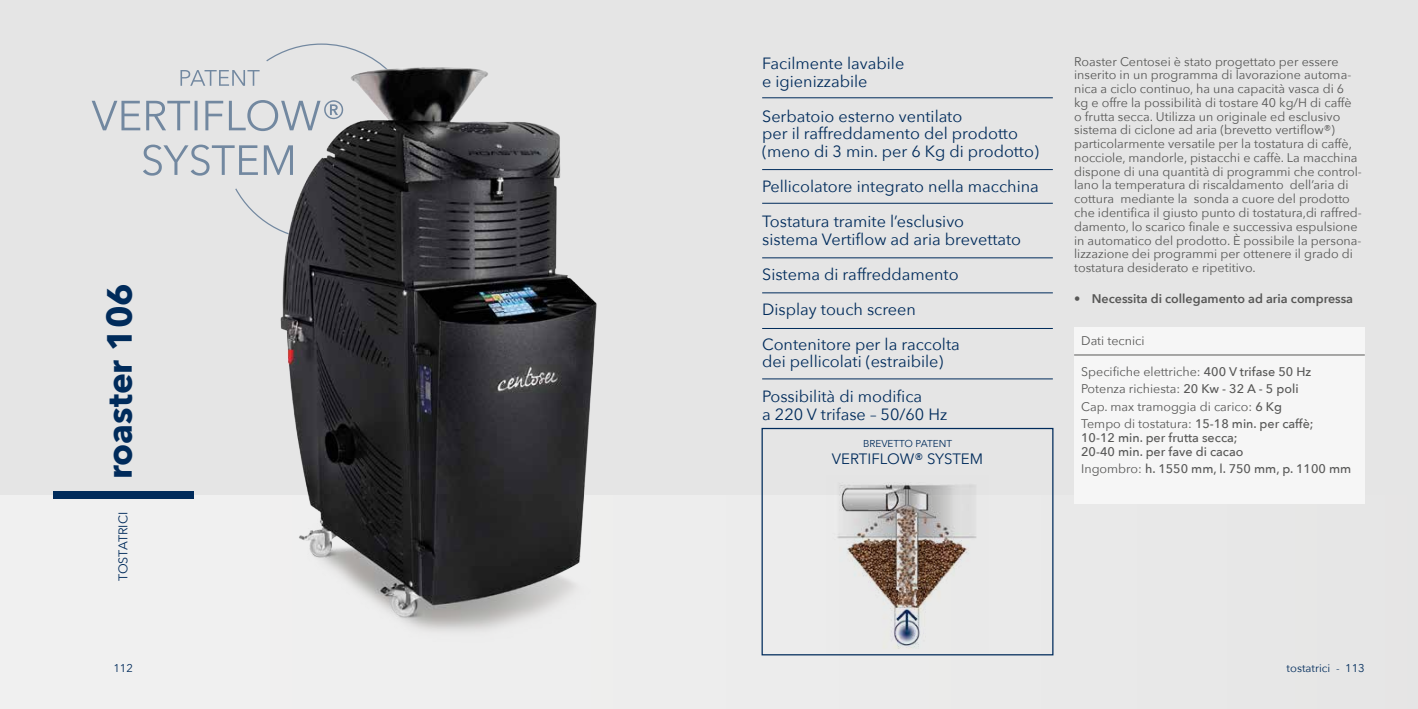
<style>
.page{position:relative;width:1418px;height:709px;background:#fff}
.page>*{position:absolute;margin:0;border:0;box-sizing:border-box;transform-origin:0 0}
.t1{font:700 35px "Avenir Next";color:#002b5b}
.t2{font:16.25px/35px "Avenir Next";color:#002b5b}
.t3{font:15px "Avenir Next";color:#002b5b}
.t4{font:12.62px "Avenir Next";color:#002b5b}
.t5{font:12.5px/13.8px "Avenir Next";color:#575756}
.t6{font:500 12.5px/13.8px "Avenir Next";color:#575756}
.t7{font:600 12.5px "Avenir Next";color:#575756}
.t8{font:11.25px "Avenir Next";color:#002b5b}
.t9{font:10px "Avenir Next";color:#002b5b}
.s1{font-weight:400}
.s2{font-weight:500}
</style>
<div class="page">
<div style="left:0;top:0;width:1417px;height:709px;background:#e5e5e5"></div>
<div style="left:0;top:495px;width:1417px;height:214px;background:#ececec"></div>
<div style="left:53px;top:491px;width:140px;height:8px;background:#002b5b"></div>
<div style="left:1074px;top:327px;width:290px;height:176px;background:#f6f6f6"></div>
<hr style="left:1074px;top:355px;width:290px;height:1px;background:#575756">
<hr style="left:762px;top:257px;width:290px;height:1px;background:#002b5b">
<hr style="left:762px;top:97px;width:290px;height:1px;background:#002b5b">
<hr style="left:762px;top:169px;width:290px;height:1px;background:#002b5b">
<hr style="left:762px;top:203px;width:290px;height:1px;background:#002b5b">
<hr style="left:762px;top:292px;width:290px;height:1px;background:#002b5b">
<hr style="left:762px;top:328px;width:290px;height:1px;background:#002b5b">
<hr style="left:762px;top:378px;width:290px;height:1px;background:#002b5b">
<img style="left:837px;top:484px;width:140px;height:165px">
<div style="left:761px;top:428px;width:292px;height:227px;border:1px solid #002b5b"></div>
<svg style="left:92px;top:43px;width:262px;height:133px"></svg>
<img style="left:217px;top:49px;width:380px;height:581px">
<h1 class="t1" style="left:89px;top:479px;width:197px;rotate:-90deg">roaster 106</h1>
<p class="t4" style="left:112px;top:581px;width:71px;rotate:-90deg">TOSTATRICI</p>
<p class="t8" style="left:113px;top:658px;width:21px">112</p>
<h2 class="t2" style="left:762px;top:54px;width:144px;line-height:17.5px">Facilmente lavabile e igienizzabile</h2>
<h2 class="t2" style="left:762px;top:107px;width:278px;line-height:17.5px">Serbatoio esterno ventilato<br>per il raffreddamento del prodotto (meno di 3 min. per 6 Kg di prodotto)</h2>
<h2 class="t2" style="left:762px;top:168px;width:278px">Pellicolatore integrato nella macchina<br>Tostatura tramite l’esclusivo</h2>
<h2 class="t2" style="left:762px;top:221px;width:260px">sistema Vertiflow ad aria brevettato<br>Sistema di raffreddamento<br>Display touch screen<br>Contenitore per la raccolta</h2>
<h2 class="t2" style="left:762px;top:343px;width:183px">dei pellicolati (estraibile)<br>Possibilità di modifica</h2>
<h2 class="t2" style="left:762px;top:396px;width:186px">a 220 V trifase – 50/60 Hz</h2>
<p class="t9" style="left:863px;top:435px;width:91px">BREVETTO PATENT</p>
<p class="t3" style="left:831px;top:446px;width:153px">VERTIFLOW® SYSTEM</p>
<p class="t5" style="left:1074px;top:54px;width:289px">Roaster Centosei è stato progettato per essere inserito in un programma di lavorazione automa&shy;nica a ciclo continuo, ha una capacità vasca di 6<br>kg e offre la possibilità di tostare 40 kg/H di caffè o frutta secca. Utilizza un originale ed esclusivo sistema di ciclone ad aria (brevetto vertiflow®) particolarmente versatile per la tostatura di caffè, nocciole, mandorle, pistacchi e caffè. La macchina dispone di una quantità di programmi che control&shy;lano la temperatura di riscaldamento dell’aria di cottura mediante la sonda a cuore del prodotto che identifica il giusto punto di tostatura,di raffred&shy;damento, lo scarico finale e successiva espulsione in automatico del prodotto. È possibile la persona&shy;lizzazione dei programmi per ottenere il grado di tostatura desiderato e ripetitivo.</p>
<p class="t7" style="left:1074px;top:288px;width:280px"><span class="s1">•</span> Necessita di collegamento ad aria compressa</p>
<p class="t5" style="left:1081px;top:333px;width:65px">Dati tecnici</p>
<p class="t5" style="left:1081px;top:362px;width:234px;line-height:17.5px">Specifiche elettriche: <span class="s2">400 V trifase 50 Hz </span>Potenza richiesta: <span class="s2">20 Kw - 32 A - 5 poli </span>Cap. max tramoggia di carico: <span class="s2">6 Kg </span>Tempo di tostatura: <span class="s2">15-18 min. per caffè;</span></p>
<p class="t6" style="left:1081px;top:430px;width:164px">10-12 min. per frutta secca;<br>20-40 min. per fave di cacao</p>
<p class="t6" style="left:1081px;top:462px;width:271px"><span class="s1">Ingombro:</span> h. 1550 mm, l. 750 mm, p. 1100 mm</p>
<p class="t8" style="left:1286px;top:658px;width:80px">tostatrici - 113</p>
</div>
